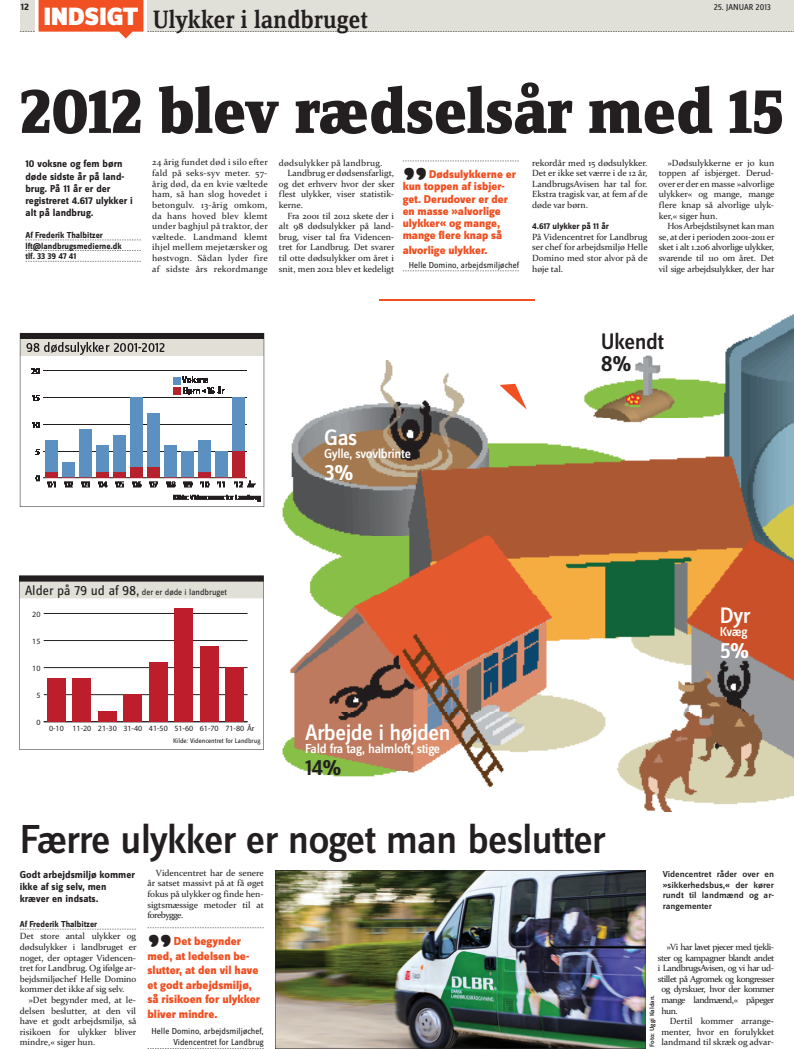
<style>
.page{position:relative;width:794px;height:1049px;background:#fff}
.page>*{position:absolute;margin:0;border:0;box-sizing:border-box;transform-origin:0 0}
.t1{font:800 66.5px "Zine Serif Dis OT";letter-spacing:-.005em;color:#231f20}
.t2{font:500 42px "Zine Sans Dis OT";letter-spacing:-.025em;color:#231f20}
.t3{font:40.5px "Goudy Std Heavyface";color:#231f20}
.t4{font:500 26px "Zine Serif Dis OT";color:#231f20}
.t5{font:500 23.3px "Zine Sans Dis OT";letter-spacing:-.025em;color:#fff}
.t6{font:500 23.3px/22.1px "Zine Sans Dis OT";letter-spacing:-.025em;color:#231f20}
.t7{font:500 13.6px "Zine Sans Dis OT";letter-spacing:-.025em;color:#fff}
.t8{font:800 12px/14.5px "Zine Sans Dis OT";color:#f05022}
.t9{font:800 11.8px/12.2px "Zine Sans Dis OT";color:#f05022}
.t10{font:700 10.5px/12px "Zine Sans Dis OT";color:#231f20}
.t11{font:700 10px "Zine Sans Dis OT";color:#231f20}
.t12{font:9px/10.6px "Constantia";color:#231f20;text-align:justify}
.t13{font:9px "Constantia";letter-spacing:-.05em;color:#231f20}
.t14{font:9px "Constantia";letter-spacing:-.02em;color:#231f20}
.t15{font:9px/11px "Zine Sans Dis OT";color:#231f20;text-align:right}
.t16{font:500 9px/10.5px "Zine Sans Dis OT";letter-spacing:-.005em;color:#231f20;text-align:justify;scale:1.1 1}
.t17{font:700 9px/10.6px "Zine Sans Dis OT";color:#231f20}
.t18{font:9px "Constantia";letter-spacing:.025em;color:#231f20}
.t19{font:8px "Myriad Pro";color:#231f20}
.t20{font:7px "Zine Sans Dis OT";color:#231f20}
.t21{font:500 6.5px "Zine Sans Dis OT";color:#231f20;scale:1.1 1}
.s1{font-family:"Zine Sans Dis OT";font-weight:900;color:#fff}
.s2{font-family:"Zine Sans Dis OT";font-weight:700}
.s3{font-size:14px}
</style>
<div class="page">
<svg style="left:20px;top:0;width:774px;height:38px"></svg>
<svg style="left:20px;top:929px;width:116px;height:1px"></svg>
<div style="left:379px;top:299px;width:156px;height:88px;background:#f05022"></div>
<img style="left:282px;top:301px;width:512px;height:511px">
<svg style="left:387px;top:378px;width:141px;height:32px"></svg>
<svg style="left:20px;top:333px;width:244px;height:174px"></svg>
<svg style="left:26px;top:240px;width:115px;height:1px"></svg>
<svg style="left:26px;top:250px;width:115px;height:1px"></svg>
<svg style="left:26px;top:261px;width:115px;height:1px"></svg>
<svg style="left:403px;top:161px;width:116px;height:1px"></svg>
<svg style="left:403px;top:271px;width:116px;height:1px"></svg>
<svg style="left:19px;top:576px;width:245px;height:174px"></svg>
<img style="left:275px;top:870px;width:370px;height:179px">
<svg style="left:147px;top:927px;width:117px;height:1px"></svg>
<svg style="left:147px;top:1048px;width:117px;height:1px"></svg>
<p class="t11" style="left:21px;top:3px;width:9px">12</p>
<p class="t15" style="left:714px;top:2px;width:58px">25. JANUAR 2013</p>
<p class="t4" style="left:44px;top:10px;width:326px"><span class="s1">INDSIGT</span> Ulykker i landbruget</p>
<p class="t1" style="left:20px;top:71px;width:766px">2012 blev rædselsår med 15</p>
<p class="t3" style="left:403px;top:158px;width:26px">”</p>
<p class="t12" style="left:152px;top:158px;width:117px">24 årig fundet død i silo efter fald på seks-syv meter. 57- årig død, da en kvie væltede ham, så han slog hovedet i betongulv. 13-årig omkom, da hans hoved blev klemt under baghjul på traktor, der væltede. Landmand klemt ihjel mellem mejetærsker og høstvogn. Sådan lyder fire af sidste års rekordmange</p>
<p class="t18" style="left:279px;top:159px;width:105px">dødsulykker på landbrug.</p>
<p class="t12" style="left:532px;top:158px;width:117px">rekordår med 15 dødsulykker.<br>Det er ikke set værre i de 12 år, LandbrugsAvisen har tal for.<br>Ekstra tragisk var, at fem af de døde var børn.</p>
<p class="t12" style="left:532px;top:222px;width:117px;text-align:left"><span class="s2">4.617 ulykker på 11 år<br></span>På Videncentret for Landbrug ser chef for arbejdsmiljø Helle<br>Domino med stor alvor på de høje tal.</p>
<p class="t12" style="left:667px;top:158px;width:108px">»Dødsulykkerne er jo kun</p>
<p class="t12" style="left:659px;top:169px;width:117px">toppen af isbjerget. Derud-</p>
<p class="t12" style="left:659px;top:179px;width:117px">over er der en masse »alvorlige</p>
<p class="t12" style="left:659px;top:190px;width:117px">ulykker« og mange, mange</p>
<p class="t12" style="left:659px;top:200px;width:117px">flere knap så alvorlige ulyk-</p>
<p class="t12" style="left:659px;top:211px;width:60px">ker,« siger hun.</p>
<p class="t14" style="left:667px;top:223px;width:108px">Hos Arbejdstilsynet kan man</p>
<p class="t14" style="left:659px;top:233px;width:117px">se, at der i perioden 2001-2011 er</p>
<p class="t14" style="left:659px;top:244px;width:117px">sket i alt 1.206 alvorlige ulykker,</p>
<p class="t14" style="left:659px;top:254px;width:117px">svarende til 110 om året. Det</p>
<p class="t14" style="left:659px;top:265px;width:117px">vil sige arbejdsulykker, der har</p>
<p class="t10" style="left:26px;top:159px;width:109px">10 voksne og fem børn døde sidste år på land&shy;brug. På 11 år er der registreret 4.617 ulykker i alt på landbrug.</p>
<p class="t17" style="left:26px;top:231px;width:98px">Af Frederik Thalbitzer lft@landbrugsmedierne.dk tlf. 33 39 47 41</p>
<p class="t12" style="left:287px;top:169px;width:108px">Landbrug er dødsensfarligt,</p>
<p class="t12" style="left:279px;top:179px;width:117px">og det erhverv hvor der sker</p>
<p class="t12" style="left:279px;top:190px;width:117px">flest ulykker, viser statistik-</p>
<p class="t12" style="left:279px;top:200px;width:26px">kerne.</p>
<p class="t12" style="left:287px;top:211px;width:108px">Fra 2001 til 2012 skete der i</p>
<p class="t12" style="left:279px;top:222px;width:117px">alt 98 dødsulykker på land-</p>
<p class="t12" style="left:279px;top:232px;width:117px">brug, viser tal fra Videncen-</p>
<p class="t12" style="left:279px;top:243px;width:117px">tret for Landbrug. Det svarer</p>
<p class="t12" style="left:279px;top:253px;width:117px">til otte dødsulykker om året i</p>
<p class="t12" style="left:279px;top:264px;width:117px">snit, men 2012 blev et kedeligt</p>
<p class="t9" style="left:403px;top:169px;width:115px;text-indent:26px">Dødsulykkerne er kun toppen af isbjer&shy;get. Derudover er der en masse »alvorlige ulykker« og mange, mange flere knap så</p>
<p class="t9" style="left:403px;top:245px;width:86px">alvorlige ulykker.</p>
<p class="t15" style="left:409px;top:260px;width:112px">Helle Domino, arbejdsmiljøchef</p>
<p class="t15" style="left:25px;top:587px;width:203px"><span class="s3">Alder på 79 ud af 98,</span> der er døde i landbruget</p>
<p class="t19" style="left:32px;top:582px;width:10px">25</p>
<p class="t19" style="left:32px;top:610px;width:10px">20</p>
<p class="t19" style="left:32px;top:637px;width:10px">15</p>
<p class="t19" style="left:32px;top:664px;width:10px">10</p>
<p class="t19" style="left:36px;top:691px;width:6px">5</p>
<p class="t19" style="left:36px;top:718px;width:6px">0</p>
<p class="t19" style="left:49px;top:723px;width:207px">0-10 11-20 21-30 31-40 41-50 51-60 61-70 71-80 År</p>
<p class="t20" style="left:173px;top:738px;width:89px">Kilde: Videncentret for Landbrug</p>
<p class="t5" style="left:324px;top:428px;width:35px">Gas</p>
<p class="t7" style="left:324px;top:448px;width:88px">Gylle, svovlbrinte</p>
<p class="t5" style="left:324px;top:463px;width:31px">3%</p>
<p class="t5" style="left:305px;top:723px;width:147px">Arbejde i højden</p>
<p class="t7" style="left:305px;top:743px;width:137px">Fald fra tag, halmloft, stige</p>
<p class="t6" style="left:305px;top:758px;width:38px">14%</p>
<p class="t6" style="left:601px;top:332px;width:64px">Ukendt<br>8%</p>
<p class="t2" style="left:20px;top:823px;width:587px">Færre ulykker er noget man beslutter</p>
<p class="t5" style="left:720px;top:606px;width:32px">Dyr</p>
<p class="t7" style="left:720px;top:626px;width:29px">Kvæg</p>
<p class="t5" style="left:720px;top:641px;width:31px">5%</p>
<p class="t10" style="left:20px;top:869px;width:117px">Godt arbejdsmiljø kommer ikke af sig selv, men kræver en indsats.</p>
<p class="t12" style="left:20px;top:919px;width:118px;line-height:12.1px"><span class="s2">Af Frederik Thalbitzer<br></span>Det store antal ulykker og</p>
<p class="t12" style="left:20px;top:942px;width:118px">dødsulykker i landbruget er</p>
<p class="t12" style="left:20px;top:953px;width:118px">noget, der optager Videncen-</p>
<p class="t12" style="left:20px;top:964px;width:118px">tret for Landbrug. Og ifølge ar-</p>
<p class="t12" style="left:20px;top:974px;width:118px">bejdsmiljøchef Helle Domino</p>
<p class="t12" style="left:20px;top:985px;width:106px">kommer det ikke af sig selv.</p>
<p class="t12" style="left:28px;top:995px;width:109px">»Det begynder med, at le-</p>
<p class="t12" style="left:20px;top:1006px;width:118px">delsen beslutter, at den vil</p>
<p class="t12" style="left:20px;top:1017px;width:118px">have et godt arbejdsmiljø, så</p>
<p class="t12" style="left:20px;top:1027px;width:118px">risikoen for ulykker bliver</p>
<p class="t12" style="left:20px;top:1038px;width:77px">mindre,« siger hun.</p>
<p class="t12" style="left:147px;top:868px;width:118px;text-indent:9px">Videncentret har de senere år satset massivt på at få øget fokus på ulykker og finde hen&shy;sigtsmæssige metoder til at forebygge.</p>
<p class="t3" style="left:147px;top:925px;width:26px">”</p>
<p class="t8" style="left:147px;top:935px;width:114px;text-indent:26px">Det begynder med, at ledelsen be&shy;slutter, at den vil have et godt arbejdsmiljø, så risikoen for ulykker bliver mindre.</p>
<p class="t15" style="left:152px;top:1026px;width:114px">Helle Domino, arbejdsmiljøchef,<br>Videncentret for Landbrug</p>
<p class="t16" style="left:663px;top:870px;width:103px">Videncentret råder over en »sikkerhedsbus,« der kører rundt til landmænd og ar&shy;rangementer</p>
<p class="t13" style="left:666px;top:943px;width:109px">»Vi har lavet pjecer med tjekli-</p>
<p class="t13" style="left:658px;top:954px;width:118px">ster og kampagner blandt andet</p>
<p class="t13" style="left:658px;top:964px;width:118px">i LandbrugsAvisen, og vi har ud-</p>
<p class="t13" style="left:658px;top:975px;width:118px">stillet på Agromek og kongresser</p>
<p class="t13" style="left:661px;top:986px;width:115px">og dyrskuer, hvor der kommer</p>
<p class="t13" style="left:661px;top:996px;width:115px">mange landmænd,« påpeger</p>
<p class="t12" style="left:661px;top:1006px;width:18px">hun.</p>
<p class="t12" style="left:670px;top:1017px;width:106px">Dertil kommer arrange-</p>
<p class="t12" style="left:661px;top:1027px;width:114px">menter, hvor en forulykket</p>
<p class="t12" style="left:661px;top:1038px;width:114px">landmand til skræk og advar-</p>
<p class="t21" style="left:649px;top:1047px;width:49px;rotate:-90deg">Foto: Uggi Kaldan.</p>
</div>
